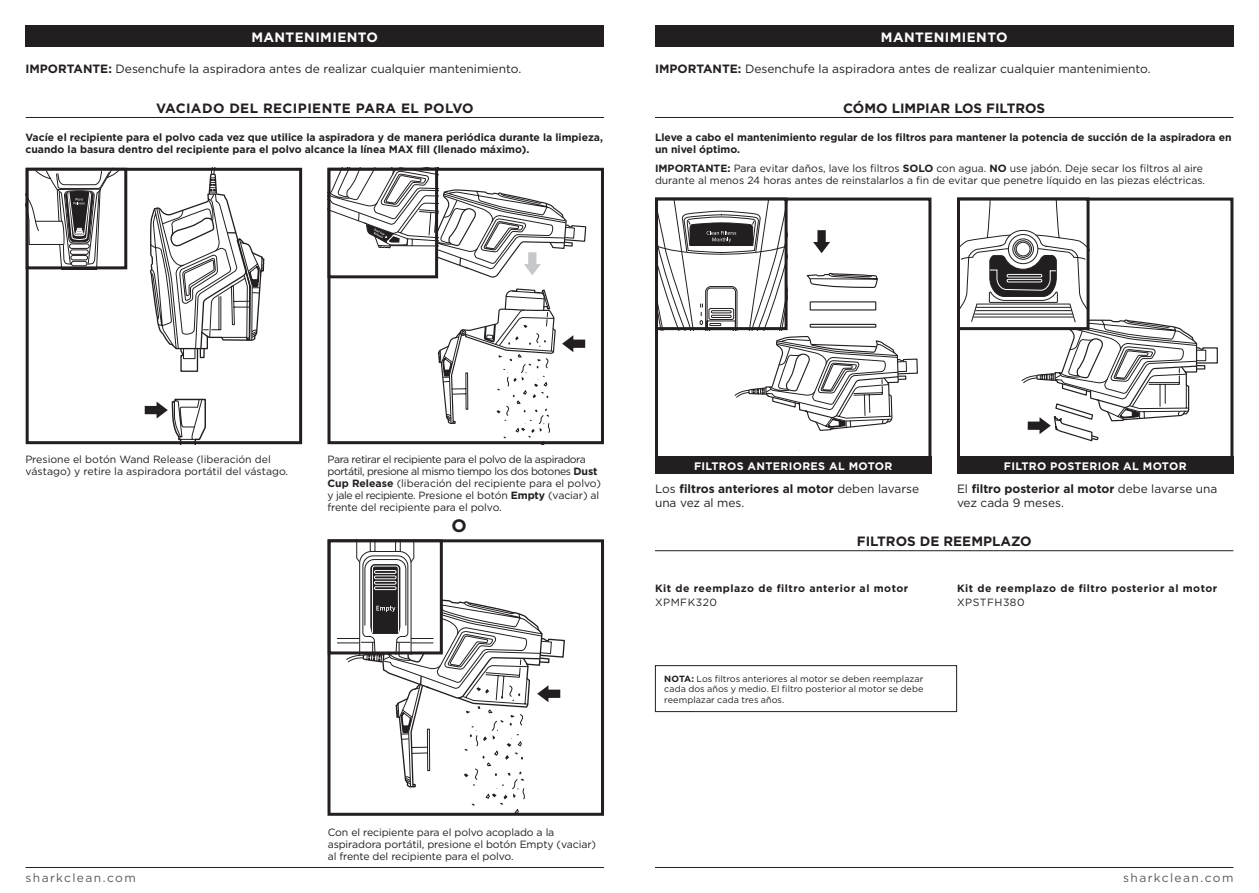
<style>
.page{position:relative;width:1259px;height:893px;background:#fff}
.page>*{position:absolute;margin:0;border:0;box-sizing:border-box;transform-origin:0 0}
.t1{font:700 18px "Gotham";color:#231f20}
.t2{font:700 13.5px "Gotham";color:#231f20}
.t3{font:700 13.5px "Gotham";letter-spacing:.03em;color:#231f20}
.t4{font:700 13.5px "Gotham";letter-spacing:.03em;color:#fff}
.t5{font:12px/13.5px "Gotham";color:#231f20}
.t6{font:12px "Gotham";letter-spacing:.115em;color:#58595b}
.t7{font:700 10.95px "Gotham";letter-spacing:.03em;color:#fff}
.t8{font:10.5px/12px "Gotham";letter-spacing:-.01em;color:#231f20}
.t9{font:700 10.5px/12px "Gotham";color:#231f20}
.t10{font:10.5px/12px "Gotham";letter-spacing:-.04em;color:#231f20}
.t11{font:700 10.5px "Gotham";letter-spacing:.05em;color:#231f20}
.t12{font:10.5px "Gotham";letter-spacing:.05em;color:#231f20}
.t13{font:9px/10.5px "Gotham";letter-spacing:.005em;color:#231f20;text-align:justify}
.s1{font-weight:700}
</style>
<div class="page">
<hr style="left:655px;top:867px;width:578px;height:1px;background:#231f20">
<hr style="left:26px;top:867px;width:578px;height:1px;background:#231f20">
<div style="left:26px;top:26px;width:578px;height:21px;background:#231f20"></div>
<hr style="left:26px;top:117px;width:578px;height:1px;background:#231f20">
<div style="left:655px;top:26px;width:578px;height:21px;background:#231f20"></div>
<hr style="left:655px;top:117px;width:578px;height:1px;background:#231f20">
<svg style="left:957px;top:198px;width:261px;height:243px"></svg>
<div style="left:655px;top:456px;width:276px;height:18px;background:#231f20"></div>
<div style="left:957px;top:456px;width:276px;height:18px;background:#231f20"></div>
<hr style="left:655px;top:550px;width:578px;height:1px;background:#231f20">
<div style="left:327px;top:539px;width:277px;height:277px;border:3px solid #231f20"></div>
<svg style="left:337px;top:539px;width:228px;height:275px"></svg>
<div style="left:328px;top:539px;width:115px;height:115px;border:3px solid #231f20"></div>
<svg style="left:327px;top:168px;width:259px;height:276px"></svg>
<div style="left:327px;top:168px;width:111px;height:110px;border:3px solid #231f20"></div>
<svg style="left:145px;top:398px;width:61px;height:42px"></svg>
<svg style="left:150px;top:172px;width:114px;height:200px"></svg>
<div style="left:26px;top:168px;width:276px;height:276px;border:3px solid #231f20"></div>
<svg style="left:26px;top:172px;width:93px;height:99px"></svg>
<div style="left:26px;top:168px;width:101px;height:101px;border:3px solid #231f20"></div>
<svg style="left:655px;top:199px;width:263px;height:257px"></svg>
<div style="left:655px;top:665px;width:302px;height:47px;border:1px solid #231f20"></div>
<p class="t4" style="left:251px;top:28px;width:128px">MANTENIMIENTO</p>
<p class="t4" style="left:881px;top:28px;width:128px">MANTENIMIENTO</p>
<p class="t5" style="left:26px;top:62px;width:497px"><span class="s1">IMPORTANTE:</span> Desenchufe la aspiradora antes de realizar cualquier mantenimiento.</p>
<p class="t5" style="left:655px;top:62px;width:497px"><span class="s1">IMPORTANTE:</span> Desenchufe la aspiradora antes de realizar cualquier mantenimiento.</p>
<p class="t3" style="left:156px;top:99px;width:319px">VACIADO DEL RECIPIENTE PARA EL POLVO</p>
<p class="t9" style="left:26px;top:131px;width:579px">Vacíe el recipiente para el polvo cada vez que utilice la aspiradora y de manera periódica durante la limpieza, cuando la basura dentro del recipiente para el polvo alcance la línea MAX fill (llenado máximo).</p>
<p class="t2" style="left:843px;top:99px;width:203px">CÓMO LIMPIAR LOS FILTROS</p>
<p class="t9" style="left:655px;top:131px;width:578px">Lleve a cabo el mantenimiento regular de los filtros para mantener la potencia de succión de la aspiradora en un nivel óptimo.</p>
<p class="t8" style="left:655px;top:162px;width:551px"><span class="s1">IMPORTANTE:</span> Para evitar daños, lave los filtros <span class="s1">SOLO</span> con agua. <span class="s1">NO</span> use jabón. Deje secar los filtros al aire durante al menos 24 horas antes de reinstalarlos a fin de evitar que penetre líquido en las piezas eléctricas.</p>
<p class="t8" style="left:26px;top:453px;width:264px">Presione el botón Wand Release (liberación del vástago) y retire la aspiradora portátil del vástago.</p>
<p class="t10" style="left:327px;top:453px;width:275px">Para retirar el recipiente para el polvo de la aspiradora portátil, presione al mismo tiempo los dos botones <span class="s1">Dust Cup Release</span> (liberación del recipiente para el polvo) y jale el recipiente. Presione el botón <span class="s1">Empty</span> (vaciar) al frente del recipiente para el polvo.</p>
<h1 class="t1" style="left:451px;top:514px;width:17px">O</h1>
<p class="t8" style="left:328px;top:826px;width:270px">Con el recipiente para el polvo acoplado a la aspiradora portátil, presione el botón Empty (vaciar) al frente del recipiente para el polvo.</p>
<p class="t7" style="left:694px;top:458px;width:200px">FILTROS ANTERIORES AL MOTOR</p>
<p class="t7" style="left:1004px;top:458px;width:184px">FILTRO POSTERIOR AL MOTOR</p>
<p class="t5" style="left:655px;top:482px;width:266px">Los <span class="s1">filtros anteriores al motor</span> deben lavarse una vez al mes.</p>
<p class="t5" style="left:957px;top:482px;width:262px">El <span class="s1">filtro posterior al motor</span> debe lavarse una vez cada 9 meses.</p>
<p class="t2" style="left:857px;top:532px;width:176px">FILTROS DE REEMPLAZO</p>
<p class="t11" style="left:655px;top:581px;width:255px">Kit de reemplazo de filtro anterior al motor</p>
<p class="t12" style="left:655px;top:595px;width:64px">XPMFK320</p>
<p class="t13" style="left:664px;top:673px;width:261px"><span class="s1">NOTA:</span> Los filtros anteriores al motor se deben reemplazar cada dos años y medio. El filtro posterior al motor se debe reemplazar cada tres años.</p>
<p class="t11" style="left:957px;top:581px;width:262px">Kit de reemplazo de filtro posterior al motor</p>
<p class="t12" style="left:957px;top:595px;width:69px">XPSTFH380</p>
<p class="t6" style="left:26px;top:870px;width:112px">sharkclean.com</p>
<p class="t6" style="left:1123px;top:870px;width:112px">sharkclean.com</p>
</div>
